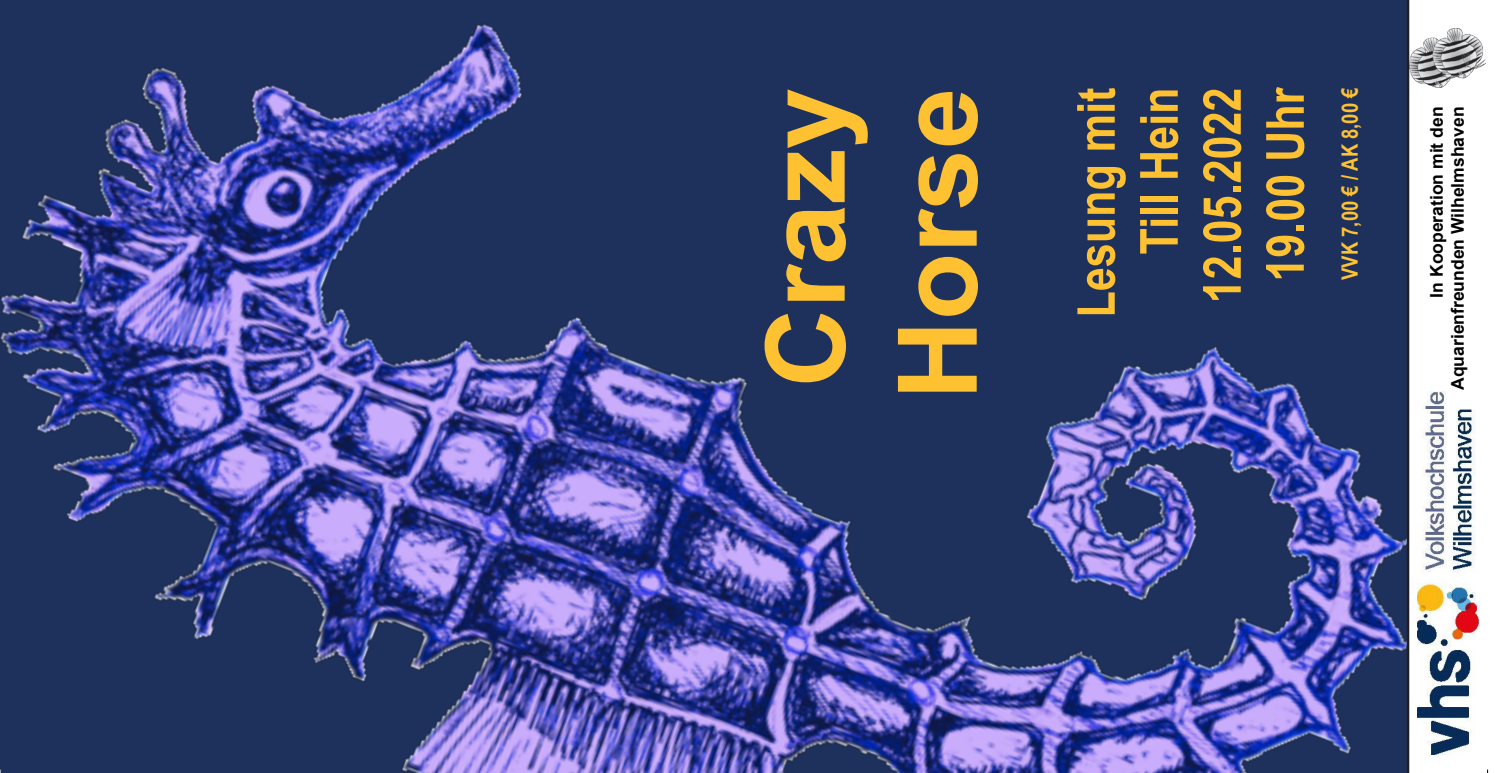
<style>
.page{position:relative;width:1495px;height:773px;background:#fff}
.page>*{position:absolute;margin:0;border:0;box-sizing:border-box;transform-origin:0 0}
.t1{font:700 110px/132px "Arial";color:#fec131}
.t2{font:700 52.5px/63px "Arial Narrow";color:#fec131;text-align:right}
.t3{font:700 22.5px "Arial Narrow";color:#fec131}
.t4{font:700 17.5px/21px "Arial";color:#000002;text-align:right}
</style>
<div class="page">
<img style="left:0;top:0;width:1406px;height:772px">
<svg style="left:1406px;top:0;width:80px;height:772px"></svg>
<img style="left:1417px;top:391px;width:62px;height:363px">
<img style="left:1409px;top:29px;width:76px;height:58px">
<svg style="left:729px;top:772px;width:28px;height:1px"></svg>
<h1 class="t1" style="left:744px;top:399px;width:313px;rotate:-90deg">Crazy<br>Horse</h1>
<h2 class="t2" style="left:1062px;top:317px;width:232px;rotate:-90deg">Lesung mit<br>Till Hein<br>12.05.2022<br>19.00 Uhr</h2>
<p class="t3" style="left:1332px;top:280px;width:194px;rotate:-90deg">VVK 7,00 € / AK 8,00 €</p>
<p class="t4" style="left:1426px;top:389px;width:284px;rotate:-90deg">In Kooperation mit den<br>Aquarienfreunden Wilhelmshaven</p>
</div>
